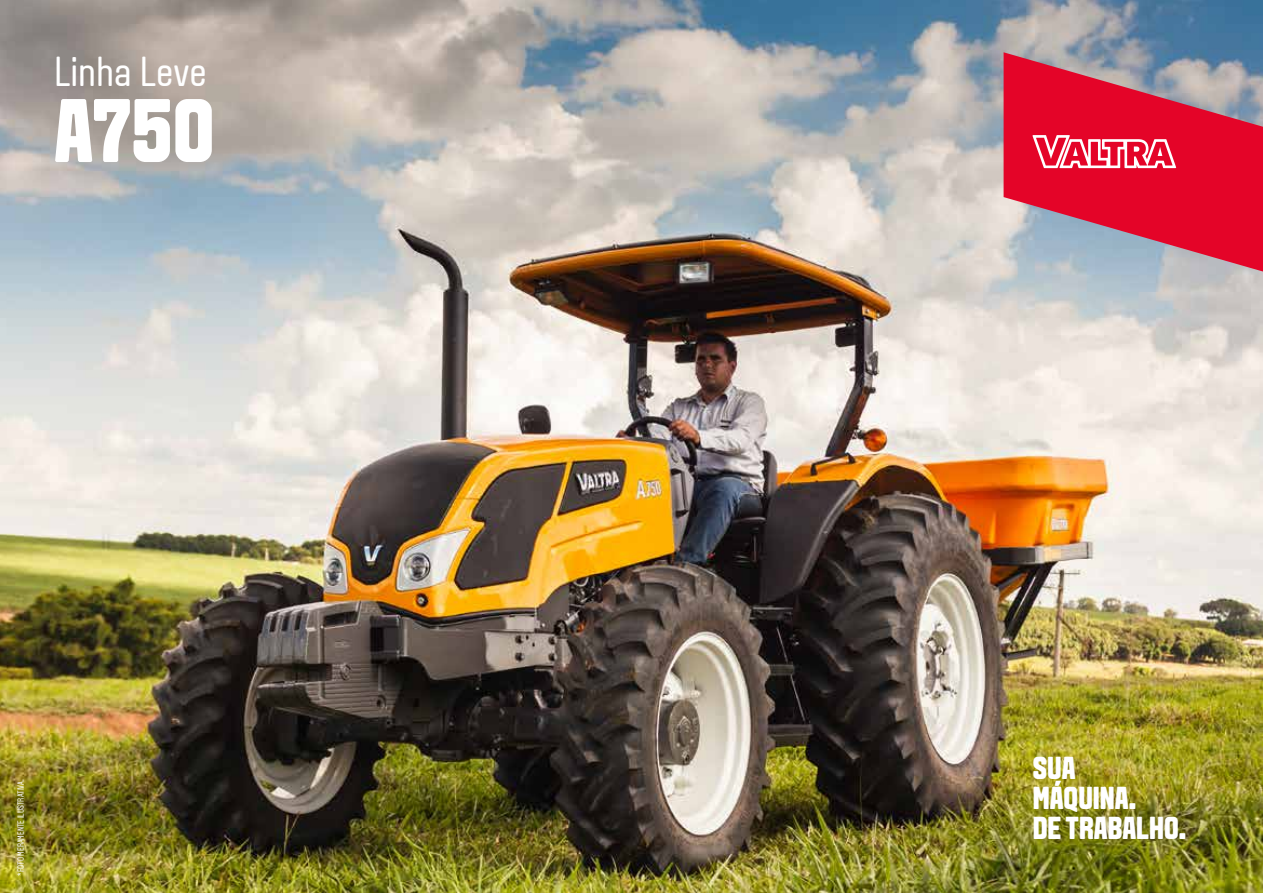
<style>
.page{position:relative;width:1263px;height:893px;background:#fff}
.page>*{position:absolute;margin:0;border:0;box-sizing:border-box;transform-origin:0 0}
.t1{font:800 90px "VALTRA Aveny T";color:#fff}
.t2{font:42px "VALTRA Aveny T";color:#fff}
.t3{font:800 31.8px/30px "VALTRA Aveny T";color:#fff}
.t4{font:9px "VALTRA Aveny T";color:#fff}
</style>
<div class="page">
<img style="left:0;top:0;width:1263px;height:893px">
<svg style="left:1003px;top:52px;width:260px;height:220px;background:#cb445e"></svg>
<svg style="left:1032px;top:135px;width:144px;height:33px"></svg>
<p class="t2" style="left:54px;top:48px;width:154px">Linha Leve</p>
<p class="t1" style="left:54px;top:81px;width:162px">A750</p>
<p class="t4" style="left:16px;top:876px;width:98px;rotate:-90deg">*FOTO MERAMENTE ILUSTRATIVA.</p>
<p class="t3" style="left:1033px;top:754px;width:155px">SUA<br>MÁQUINA.<br>DE TRABALHO.</p>
</div>
